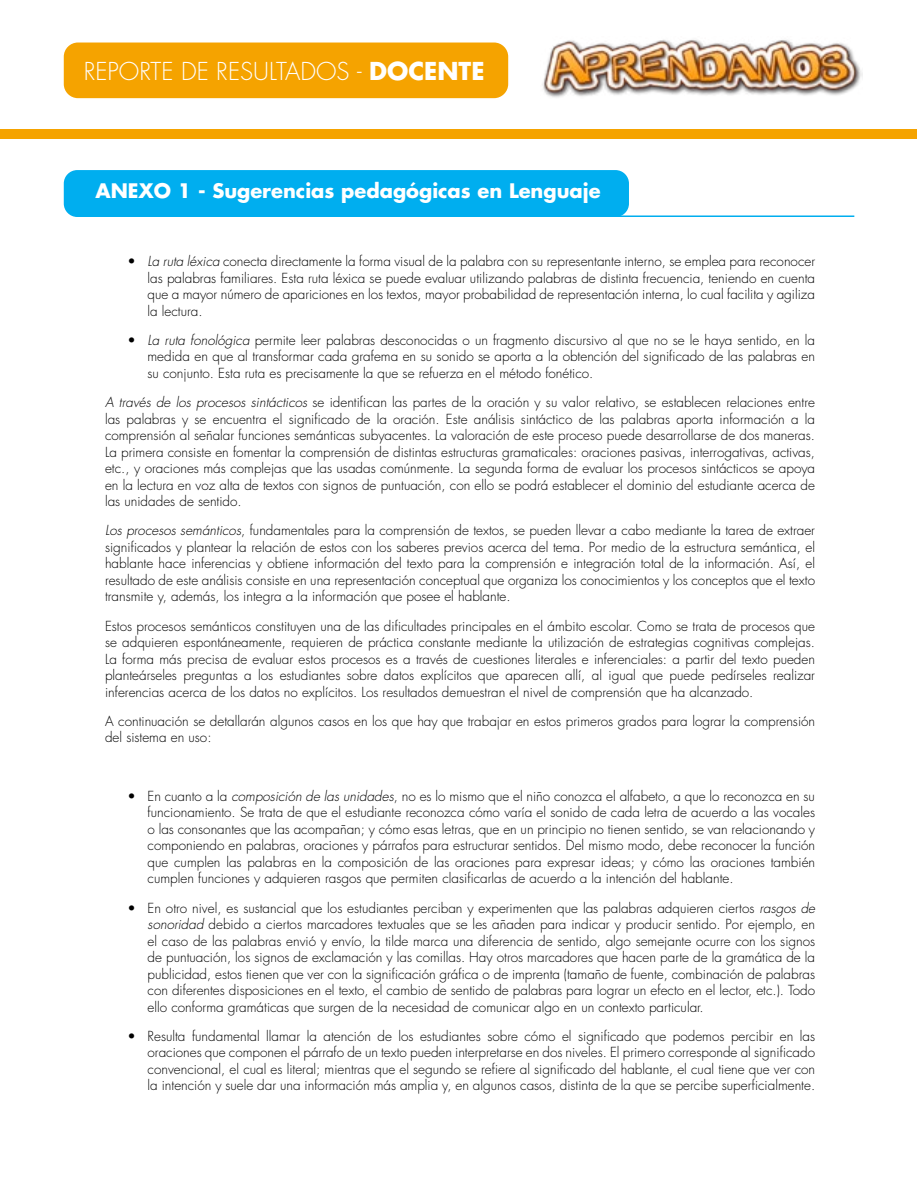
<style>
.page{position:relative;width:918px;height:1188px;background:#fff}
.page>*{position:absolute;margin:0;border:0;box-sizing:border-box;transform-origin:0 0}
.t1{font:300 24px "Futura Std";color:#fff}
.t2{font:700 19.5px "Futura Std";color:#fff}
.t3{font:300 13.5px/16.5px "Futura Std";color:#000;text-align:justify}
.s1{font-weight:700}
.s2{font-style:italic}
</style>
<div class="page">
<div style="left:65px;top:171px;width:563px;height:45px;background:#00aeef;border-radius:13px"></div>
<div style="left:64px;top:170px;width:565px;height:47px;border:2px solid #00aeef;border-radius:13px"></div>
<hr style="left:80px;top:215px;width:774px;height:2px;background:#00aeef">
<div style="left:64px;top:43px;width:444px;height:55px;background:#f5a300;border-radius:14px"></div>
<div style="left:1px;top:129px;width:916px;height:9px;background:#f5a300"></div>
<img style="left:542px;top:40px;width:321px;height:58px">
<h1 class="t1" style="left:84px;top:57px;width:402px">REPORTE DE RESULTADOS - <span class="s1">DOCENTE</span></h1>
<h2 class="t2" style="left:95px;top:178px;width:507px">ANEXO 1 - Sugerencias pedagógicas en Lenguaje</h2>
<p class="t3" style="left:148px;top:253px;width:669px;text-indent:-20px">• <span class="s2">La ruta léxica</span> conecta directamente la forma visual de la palabra con su representante interno, se emplea para reconocer las palabras familiares. Esta ruta léxica se puede evaluar utilizando palabras de distinta frecuencia, teniendo en cuenta que a mayor número de apariciones en los textos, mayor probabilidad de representación interna, lo cual facilita y agiliza la lectura.</p>
<p class="t3" style="left:148px;top:332px;width:669px;text-indent:-20px">• <span class="s2">La ruta fonológica</span> permite leer palabras desconocidas o un fragmento discursivo al que no se le haya sentido, en la medida en que al transformar cada grafema en su sonido se aporta a la obtención del significado de las palabras en su conjunto. Esta ruta es precisamente la que se refuerza en el método fonético.</p>
<p class="t3" style="left:105px;top:394px;width:712px"><span class="s2">A través de los procesos sintácticos</span> se identifican las partes de la oración y su valor relativo, se establecen relaciones entre las palabras y se encuentra el significado de la oración. Este análisis sintáctico de las palabras aporta información a la comprensión al señalar funciones semánticas subyacentes. La valoración de este proceso puede desarrollarse de dos maneras.<br>La primera consiste en fomentar la comprensión de distintas estructuras gramaticales: oraciones pasivas, interrogativas, activas, etc., y oraciones más complejas que las usadas comúnmente. La segunda forma de evaluar los procesos sintácticos se apoya en la lectura en voz alta de textos con signos de puntuación, con ello se podrá establecer el dominio del estudiante acerca de las unidades de sentido.</p>
<p class="t3" style="left:105px;top:523px;width:712px"><span class="s2">Los procesos semánticos</span>, fundamentales para la comprensión de textos, se pueden llevar a cabo mediante la tarea de extraer significados y plantear la relación de estos con los saberes previos acerca del tema. Por medio de la estructura semántica, el hablante hace inferencias y obtiene información del texto para la comprensión e integración total de la información. Así, el resultado de este análisis consiste en una representación conceptual que organiza los conocimientos y los conceptos que el texto transmite y, además, los integra a la información que posee el hablante.</p>
<p class="t3" style="left:105px;top:618px;width:712px">Estos procesos semánticos constituyen una de las dificultades principales en el ámbito escolar. Como se trata de procesos que se adquieren espontáneamente, requieren de práctica constante mediante la utilización de estrategias cognitivas complejas.<br>La forma más precisa de evaluar estos procesos es a través de cuestiones literales e inferenciales: a partir del texto pueden planteárseles preguntas a los estudiantes sobre datos explícitos que aparecen allí, al igual que puede pedírseles realizar inferencias acerca de los datos no explícitos. Los resultados demuestran el nivel de comprensión que ha alcanzado.</p>
<p class="t3" style="left:105px;top:713px;width:712px">A continuación se detallarán algunos casos en los que hay que trabajar en estos primeros grados para lograr la comprensión del sistema en uso:</p>
<p class="t3" style="left:148px;top:788px;width:669px;text-indent:-20px">• En cuanto a la <span class="s2">composición de las unidades</span>, no es lo mismo que el niño conozca el alfabeto, a que lo reconozca en su funcionamiento. Se trata de que el estudiante reconozca cómo varía el sonido de cada letra de acuerdo a las vocales o las consonantes que las acompañan; y cómo esas letras, que en un principio no tienen sentido, se van relacionando y componiendo en palabras, oraciones y párrafos para estructurar sentidos. Del mismo modo, debe reconocer la función que cumplen las palabras en la composición de las oraciones para expresar ideas; y cómo las oraciones también cumplen funciones y adquieren rasgos que permiten clasificarlas de acuerdo a la intención del hablante.</p>
<p class="t3" style="left:148px;top:900px;width:669px;text-indent:-20px">• En otro nivel, es sustancial que los estudiantes perciban y experimenten que las palabras adquieren ciertos <span class="s2">rasgos de sonoridad</span> debido a ciertos marcadores textuales que se les añaden para indicar y producir sentido. Por ejemplo, en el caso de las palabras envió y envío, la tilde marca una diferencia de sentido, algo semejante ocurre con los signos de puntuación, los signos de exclamación y las comillas. Hay otros marcadores que hacen parte de la gramática de la publicidad, estos tienen que ver con la significación gráfica o de imprenta (tamaño de fuente, combinación de palabras con diferentes disposiciones en el texto, el cambio de sentido de palabras para lograr un efecto en el lector, etc.). Todo ello conforma gramáticas que surgen de la necesidad de comunicar algo en un contexto particular.</p>
<p class="t3" style="left:148px;top:1028px;width:669px;text-indent:-20px">• Resulta fundamental llamar la atención de los estudiantes sobre cómo el significado que podemos percibir en las oraciones que componen el párrafo de un texto pueden interpretarse en dos niveles. El primero corresponde al significado convencional, el cual es literal; mientras que el segundo se refiere al significado del hablante, el cual tiene que ver con la intención y suele dar una información más amplia y, en algunos casos, distinta de la que se percibe superficialmente.</p>
</div>
